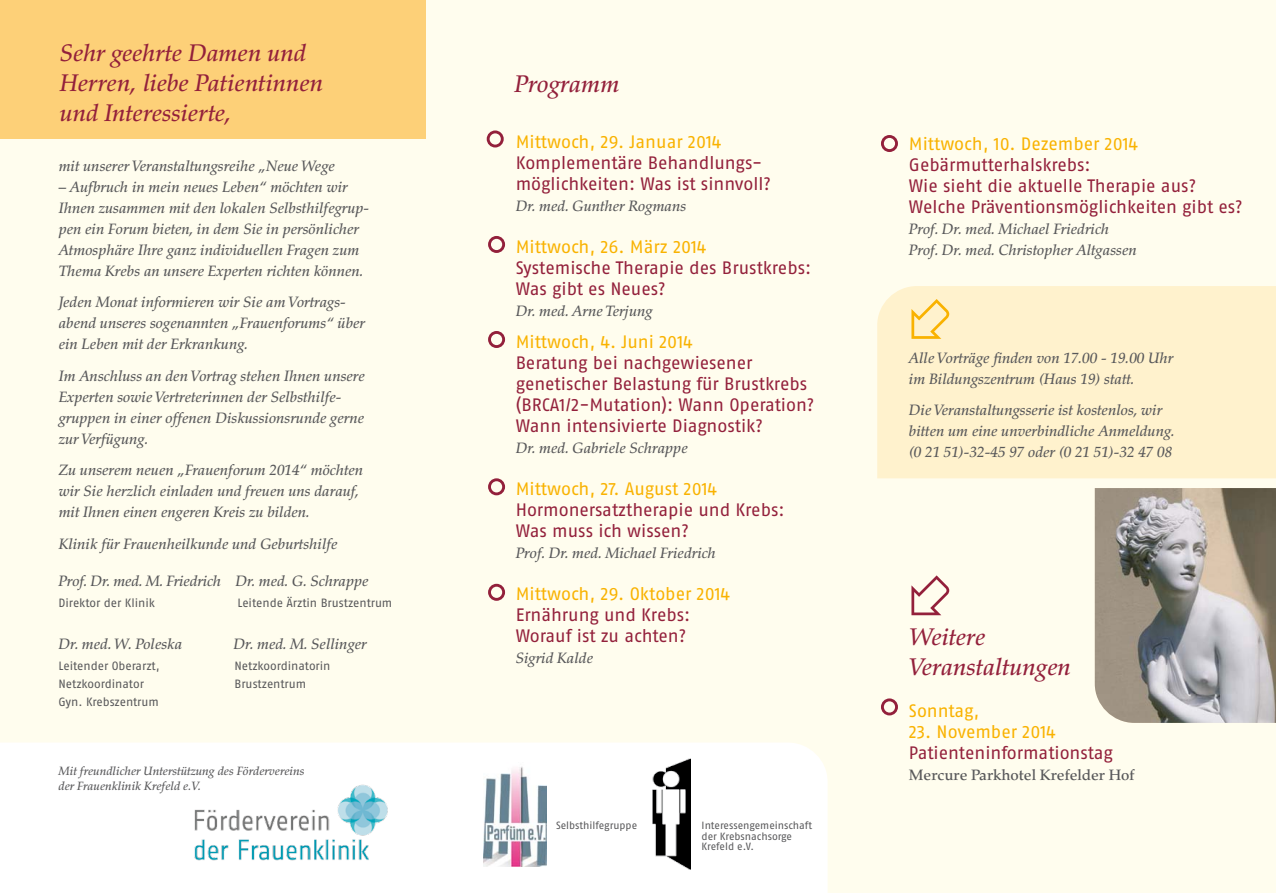
<style>
.page{position:relative;width:1276px;height:893px;background:#fffdee}
.page>*{position:absolute;margin:0;border:0;box-sizing:border-box;transform-origin:0 0}
.t1{font:italic 500 24px/30px "Palatino";color:#93203b}
.t2{font:18px/21px "Fago Pro";letter-spacing:-.005em;color:#93203b}
.t3{font:18px "Fago Pro";letter-spacing:-.005em;color:#f9b200}
.t4{font:italic 500 15px/21px "Palatino";color:#58585a}
.t5{font:500 15px "Palatino";color:#58585a}
.t6{font:12px "Fago Pro";letter-spacing:-.005em;color:#58585a}
.t7{font:italic 500 12px/15px "Palatino";color:#58585a}
.t8{font:10.5px/10.5px "Fago Pro";letter-spacing:-.005em;color:#58585a}
</style>
<div class="page">
<div style="left:877px;top:286px;width:399px;height:192px;background:#fff2cd"></div>
<div style="left:0;top:743px;width:827px;height:150px;background:#fff"></div>
<div style="left:0;top:0;width:425px;height:138px;background:#fdd078"></div>
<img style="left:484px;top:763px;width:62px;height:103px">
<img style="left:652px;top:759px;width:38px;height:110px">
<svg style="left:487px;top:130px;width:17px;height:17px"></svg>
<svg style="left:488px;top:236px;width:17px;height:17px"></svg>
<svg style="left:488px;top:478px;width:17px;height:17px"></svg>
<svg style="left:488px;top:584px;width:17px;height:17px"></svg>
<svg style="left:911px;top:575px;width:38px;height:40px"></svg>
<svg style="left:881px;top:135px;width:17px;height:17px"></svg>
<svg style="left:488px;top:331px;width:17px;height:17px"></svg>
<svg style="left:911px;top:299px;width:38px;height:40px;background:#fde29b"></svg>
<img style="left:191px;top:784px;width:198px;height:77px">
<img style="left:1094px;top:488px;width:182px;height:235px">
<svg style="left:881px;top:698px;width:17px;height:17px"></svg>
<h1 class="t1" style="left:60px;top:38px;width:265px">Sehr geehrte Damen und<br>Herren, liebe Patientinnen und Interessierte,</h1>
<p class="t4" style="left:59px;top:156px;width:278px">mit unserer Veranstaltungsreihe „Neue Wege</p>
<p class="t4" style="left:59px;top:177px;width:312px">– Aufbruch in mein neues Leben“ möchten wir Ihnen zusammen mit den lokalen Selbsthilfegrup&shy;pen ein Forum bieten, in dem Sie in persönlicher Atmosphäre Ihre ganz individuellen Fragen zum Thema Krebs an unsere Experten richten können.</p>
<p class="t4" style="left:59px;top:292px;width:308px">Jeden Monat informieren wir Sie am Vortrags&shy;abend unseres sogenannten „Frauenforums“ über ein Leben mit der Erkrankung.</p>
<p class="t4" style="left:59px;top:366px;width:308px">Im Anschluss an den Vortrag stehen Ihnen unsere Experten sowie Vertreterinnen der Selbsthilfe&shy;gruppen in einer offenen Diskussionsrunde gerne zur Verfügung.</p>
<p class="t4" style="left:59px;top:460px;width:306px">Zu unserem neuen „Frauenforum 2014“ möchten wir Sie herzlich einladen und freuen uns darauf, mit Ihnen einen engeren Kreis zu bilden.</p>
<p class="t4" style="left:59px;top:534px;width:280px">Klinik für Frauenheilkunde und Geburtshilfe</p>
<p class="t4" style="left:58px;top:571px;width:312px">Prof. Dr. med. M. Friedrich Dr. med. G. Schrappe</p>
<p class="t6" style="left:58px;top:596px;width:98px">Direktor der Klinik</p>
<p class="t6" style="left:237px;top:596px;width:156px">Leitende Ärztin Brustzentrum</p>
<p class="t4" style="left:58px;top:634px;width:125px">Dr. med. W. Poleska</p>
<p class="t4" style="left:234px;top:634px;width:135px">Dr. med. M. Sellinger</p>
<p class="t6" style="left:58px;top:659px;width:103px">Leitender Oberarzt,</p>
<p class="t6" style="left:234px;top:659px;width:98px">Netzkoordinatorin</p>
<p class="t6" style="left:58px;top:677px;width:87px">Netzkoordinator</p>
<p class="t6" style="left:234px;top:677px;width:73px">Brustzentrum</p>
<p class="t6" style="left:58px;top:695px;width:102px">Gyn. Krebszentrum</p>
<p class="t7" style="left:58px;top:763px;width:247px">Mit freundlicher Unterstützung des Fördervereins der Frauenklinik Krefeld e.V.</p>
<h1 class="t1" style="left:514px;top:69px;width:107px">Programm</h1>
<p class="t3" style="left:516px;top:131px;width:207px">Mittwoch, 29. Januar 2014</p>
<p class="t2" style="left:516px;top:152px;width:257px">Komplementäre Behandlungs&shy;möglichkeiten: Was ist sinnvoll?</p>
<p class="t4" style="left:516px;top:196px;width:172px">Dr. med. Gunther Rogmans</p>
<p class="t3" style="left:516px;top:236px;width:192px">Mittwoch, 26. März 2014</p>
<p class="t2" style="left:516px;top:257px;width:297px">Systemische Therapie des Brustkrebs:<br>Was gibt es Neues?</p>
<p class="t4" style="left:516px;top:301px;width:138px">Dr. med. Arne Terjung</p>
<p class="t3" style="left:516px;top:330px;width:178px">Mittwoch, 4. Juni 2014</p>
<p class="t2" style="left:516px;top:352px;width:300px">Beratung bei nachgewiesener genetischer Belastung für Brustkrebs (BRCA1/2-Mutation): Wann Operation?<br>Wann intensivierte Diagnostik?</p>
<p class="t4" style="left:516px;top:437px;width:173px">Dr. med. Gabriele Schrappe</p>
<p class="t3" style="left:516px;top:477px;width:203px">Mittwoch, 27. August 2014</p>
<p class="t2" style="left:516px;top:499px;width:270px">Hormonersatztherapie und Krebs:<br>Was muss ich wissen?</p>
<p class="t4" style="left:516px;top:542px;width:202px">Prof. Dr. med. Michael Friedrich</p>
<p class="t3" style="left:516px;top:582px;width:216px">Mittwoch, 29. Oktober 2014</p>
<p class="t2" style="left:516px;top:604px;width:176px">Ernährung und Krebs:<br>Worauf ist zu achten?</p>
<p class="t4" style="left:516px;top:647px;width:79px">Sigrid Kalde</p>
<p class="t8" style="left:556px;top:820px;width:83px">Selbsthilfegruppe</p>
<p class="t8" style="left:701px;top:820px;width:112px">Interessengemeinschaft der Krebsnachsorge<br>Krefeld e.V.</p>
<p class="t3" style="left:909px;top:133px;width:231px">Mittwoch, 10. Dezember 2014</p>
<p class="t2" style="left:909px;top:154px;width:335px">Gebärmutterhalskrebs:<br>Wie sieht die aktuelle Therapie aus?<br>Welche Präventionsmöglichkeiten gibt es?</p>
<p class="t4" style="left:909px;top:218px;width:229px">Prof. Dr. med. Michael Friedrich<br>Prof. Dr. med. Christopher Altgassen</p>
<p class="t4" style="left:909px;top:347px;width:266px">Alle Vorträge finden von 17.00 - 19.00 Uhr im Bildungszentrum (Haus 19) statt.</p>
<p class="t4" style="left:909px;top:400px;width:267px">Die Veranstaltungsserie ist kostenlos, wir bitten um eine unverbindliche Anmeldung. (0 21 51)-32-45 97 oder (0 21 51)-32 47 08</p>
<h1 class="t1" style="left:909px;top:622px;width:163px">Weitere<br>Veranstaltungen</h1>
<p class="t3" style="left:909px;top:700px;width:72px">Sonntag,</p>
<p class="t3" style="left:909px;top:721px;width:148px">23. November 2014</p>
<p class="t2" style="left:909px;top:742px;width:205px">Patienteninformationstag</p>
<p class="t5" style="left:909px;top:766px;width:227px">Mercure Parkhotel Krefelder Hof</p>
</div>
